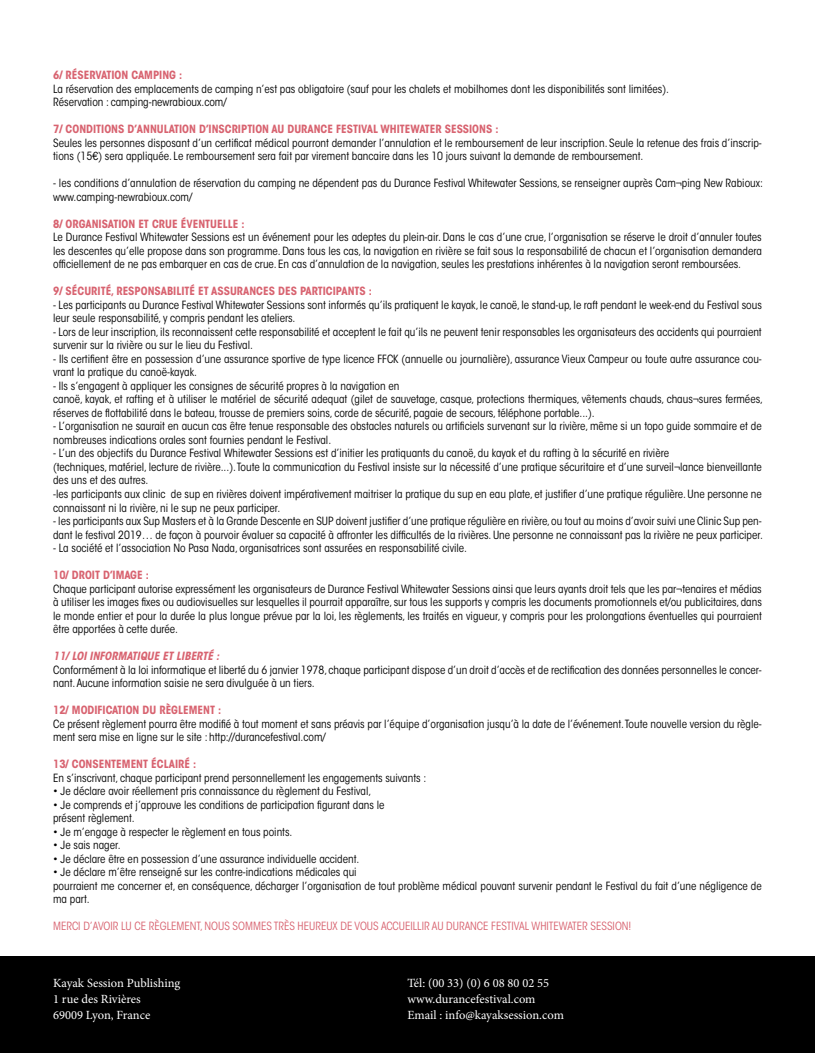
<style>
.page{position:relative;width:815px;height:1053px;background:#fff}
.page>*{position:absolute;margin:0;border:0;box-sizing:border-box;transform-origin:0 0}
.t1{font:12.5px "Minion Pro";color:#fff}
.t2{font:condensed 11.25px/13.5px "ITC Avant Garde Std";color:#000}
.t3{font:700 condensed 11.25px "ITC Avant Garde Std";color:#d86370}
.t4{font:condensed 11.25px "ITC Avant Garde Std";color:#d86370}
.t5{font:italic 700 condensed 11.25px "ITC Avant Garde Std";color:#d86370}
</style>
<div class="page">
<div style="left:0;top:956px;width:815px;height:96px;background:#000"></div>
<p class="t3" style="left:53px;top:68px;width:131px">6/ RÉSERVATION CAMPING :</p>
<p class="t2" style="left:53px;top:82px;width:617px">La réservation des emplacements de camping n’est pas obligatoire (sauf pour les chalets et mobilhomes dont les disponibilités sont limitées).</p>
<p class="t2" style="left:53px;top:95px;width:175px">Réservation : camping-newrabioux.com/</p>
<p class="t3" style="left:53px;top:122px;width:447px">7/ CONDITIONS D’ANNULATION D’INSCRIPTION AU DURANCE FESTIVAL WHITEWATER SESSIONS :</p>
<p class="t2" style="left:53px;top:136px;width:710px">Seules les personnes disposant d’un certificat médical pourront demander l’annulation et le remboursement de leur inscription. Seule la retenue des frais d’inscrip&shy;tions (15€) sera appliquée. Le remboursement sera fait par virement bancaire dans les 10 jours suivant la demande de remboursement.</p>
<p class="t2" style="left:53px;top:176px;width:711px">- les conditions d’annulation de réservation du camping ne dépendent pas du Durance Festival Whitewater Sessions, se renseigner auprès Cam¬ping New Rabioux: www.camping-newrabioux.com/</p>
<p class="t3" style="left:53px;top:216px;width:193px">8/ ORGANISATION ET CRUE ÉVENTUELLE :</p>
<p class="t2" style="left:53px;top:230px;width:710px;text-align:justify">Le Durance Festival Whitewater Sessions est un événement pour les adeptes du plein-air. Dans le cas d’une crue, l’organisation se réserve le droit d’annuler toutes les descentes qu’elle propose dans son programme. Dans tous les cas, la navigation en rivière se fait sous la responsabilité de chacun et l’organisation demandera officiellement de ne pas embarquer en cas de crue. En cas d’annulation de la navigation, seules les prestations inhérentes à la navigation seront remboursées.</p>
<p class="t3" style="left:53px;top:284px;width:320px">9/ SÉCURITÉ, RESPONSABILITÉ ET ASSURANCES DES PARTICIPANTS :</p>
<p class="t2" style="left:53px;top:298px;width:710px">- Les participants au Durance Festival Whitewater Sessions sont informés qu’ils pratiquent le kayak, le canoë, le stand-up, le raft pendant le week-end du Festival sous leur seule responsabilité, y compris pendant les ateliers.</p>
<p class="t2" style="left:53px;top:325px;width:710px">- Lors de leur inscription, ils reconnaissent cette responsabilité et acceptent le fait qu’ils ne peuvent tenir responsables les organisateurs des accidents qui pourraient survenir sur la rivière ou sur le lieu du Festival.</p>
<p class="t2" style="left:53px;top:352px;width:710px">- Ils certifient être en possession d’une assurance sportive de type licence FFCK (annuelle ou journalière), assurance Vieux Campeur ou toute autre assurance cou&shy;vrant la pratique du canoë-kayak.</p>
<p class="t2" style="left:53px;top:379px;width:348px">- Ils s’engagent à appliquer les consignes de sécurité propres à la navigation en</p>
<p class="t2" style="left:53px;top:392px;width:711px">canoë, kayak, et rafting et à utiliser le matériel de sécurité adequat (gilet de sauvetage, casque, protections thermiques, vêtements chauds, chaus¬sures fermées, réserves de flottabilité dans le bateau, trousse de premiers soins, corde de sécurité, pagaie de secours, téléphone portable...).</p>
<p class="t2" style="left:53px;top:419px;width:710px">- L’organisation ne saurait en aucun cas être tenue responsable des obstacles naturels ou artificiels survenant sur la rivière, même si un topo guide sommaire et de nombreuses indications orales sont fournies pendant le Festival.</p>
<p class="t2" style="left:53px;top:446px;width:617px">- L’un des objectifs du Durance Festival Whitewater Sessions est d’initier les pratiquants du canoë, du kayak et du rafting à la sécurité en rivière</p>
<p class="t2" style="left:53px;top:460px;width:710px">(techniques, matériel, lecture de rivière...). Toute la communication du Festival insiste sur la nécessité d’une pratique sécuritaire et d’une surveil¬lance bienveillante des uns et des autres.</p>
<p class="t2" style="left:53px;top:487px;width:710px">-les participants aux clinic de sup en rivières doivent impérativement maitriser la pratique du sup en eau plate, et justifier d’une pratique régulière. Une personne ne connaissant ni la rivière, ni le sup ne peux participer.</p>
<p class="t2" style="left:53px;top:514px;width:711px">- les participants aux Sup Masters et à la Grande Descente en SUP doivent justifier d’une pratique régulière en rivière, ou tout au moins d’avoir suivi une Clinic Sup pen&shy;dant le festival 2019… de façon à pourvoir évaluer sa capacité à affronter les difficultés de la rivières. Une personne ne connaissant pas la rivière ne peux participer.</p>
<p class="t2" style="left:53px;top:541px;width:415px">- La société et l’association No Pasa Nada, organisatrices sont assurées en responsabilité civile.</p>
<p class="t3" style="left:53px;top:567px;width:97px">10/ DROIT D’IMAGE :</p>
<p class="t2" style="left:53px;top:581px;width:710px;text-align:justify">Chaque participant autorise expressément les organisateurs de Durance Festival Whitewater Sessions ainsi que leurs ayants droit tels que les par¬tenaires et médias à utiliser les images fixes ou audiovisuelles sur lesquelles il pourrait apparaître, sur tous les supports y compris les documents promotionnels et/ou publicitaires, dans le monde entier et pour la durée la plus longue prévue par la loi, les règlements, les traités en vigueur, y compris pour les prolongations éventuelles qui pourraient être apportées à cette durée.</p>
<p class="t5" style="left:53px;top:648px;width:168px">11/ LOI INFORMATIQUE ET LIBERTÉ :</p>
<p class="t2" style="left:53px;top:662px;width:710px">Conformément à la loi informatique et liberté du 6 janvier 1978, chaque participant dispose d’un droit d’accès et de rectification des données personnelles le concer&shy;nant. Aucune information saisie ne sera divulguée à un tiers.</p>
<p class="t3" style="left:53px;top:702px;width:170px">12/ MODIFICATION DU RÈGLEMENT :</p>
<p class="t2" style="left:53px;top:716px;width:710px">Ce présent règlement pourra être modifié à tout moment et sans préavis par l’équipe d’organisation jusqu’à la date de l’événement.Toute nouvelle version du règle&shy;ment sera mise en ligne sur le site : http://durancefestival.com/</p>
<p class="t3" style="left:53px;top:756px;width:145px">13/ CONSENTEMENT ÉCLAIRÉ :</p>
<p class="t2" style="left:53px;top:770px;width:375px">En s’inscrivant, chaque participant prend personnellement les engagements suivants :</p>
<p class="t2" style="left:53px;top:784px;width:320px">• Je déclare avoir réellement pris connaissance du règlement du Festival,</p>
<p class="t2" style="left:53px;top:797px;width:333px">• Je comprends et j’approuve les conditions de participation figurant dans le</p>
<p class="t2" style="left:53px;top:811px;width:83px">présent règlement.</p>
<p class="t2" style="left:53px;top:824px;width:241px">• Je m’engage à respecter le règlement en tous points.</p>
<p class="t2" style="left:53px;top:838px;width:69px">• Je sais nager.</p>
<p class="t2" style="left:53px;top:851px;width:308px">• Je déclare être en possession d’une assurance individuelle accident.</p>
<p class="t2" style="left:53px;top:865px;width:305px">• Je déclare m’être renseigné sur les contre-indications médicales qui</p>
<p class="t2" style="left:53px;top:878px;width:710px">pourraient me concerner et, en conséquence, décharger l’organisation de tout problème médical pouvant survenir pendant le Festival du fait d’une négligence de ma part.</p>
<p class="t4" style="left:53px;top:919px;width:580px">MERCI D’AVOIR LU CE RÈGLEMENT, NOUS SOMMES TRÈS HEUREUX DE VOUS ACCUEILLIR AU DURANCE FESTIVAL WHITEWATER SESSION!</p>
<p class="t1" style="left:53px;top:974px;width:129px">Kayak Session Publishing</p>
<p class="t1" style="left:53px;top:990px;width:89px">1 rue des Rivières</p>
<p class="t1" style="left:53px;top:1006px;width:99px">69009 Lyon, France</p>
<p class="t1" style="left:407px;top:974px;width:143px">Tél: (00 33) (0) 6 08 80 02 55</p>
<p class="t1" style="left:407px;top:990px;width:129px">www.durancefestival.com</p>
<p class="t1" style="left:407px;top:1006px;width:158px">Email : info@kayaksession.com</p>
</div>
